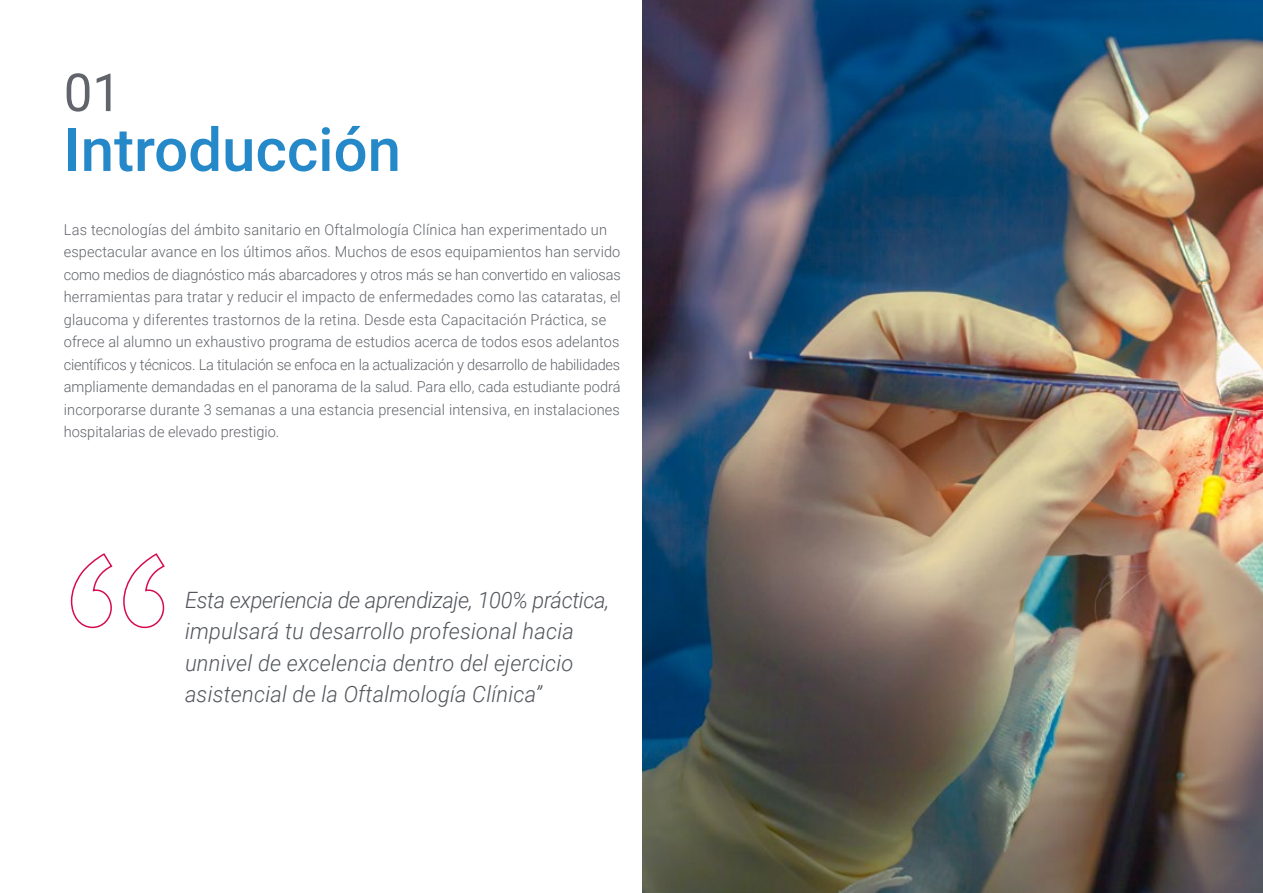
<style>
.page{position:relative;width:1263px;height:893px;background:#fff}
.page>*{position:absolute;margin:0;border:0;box-sizing:border-box;transform-origin:0 0}
.t1{font:500 60px "Roboto";color:#2488c9}
.t2{font:52.5px "Roboto";color:#61646a}
.t3{font:italic 300 22.5px/31.5px "Roboto";letter-spacing:.01em;color:#52555b}
.t4{font:300 15px/22.5px "Roboto";letter-spacing:.01em;color:#61646a}
</style>
<div class="page">
<svg style="left:70px;top:553px;width:95px;height:76px"></svg>
<img style="left:642px;top:0;width:621px;height:893px">
<h2 class="t2" style="left:64px;top:56px;width:59px">01</h2>
<h1 class="t1" style="left:64px;top:108px;width:339px">Introducción</h1>
<p class="t4" style="left:64px;top:217px;width:558px">Las tecnologías del ámbito sanitario en Oftalmología Clínica han experimentado un espectacular avance en los últimos años. Muchos de esos equipamientos han servido como medios de diagnóstico más abarcadores y otros más se han convertido en valiosas herramientas para tratar y reducir el impacto de enfermedades como las cataratas, el glaucoma y diferentes trastornos de la retina. Desde esta Capacitación Práctica, se ofrece al alumno un exhaustivo programa de estudios acerca de todos esos adelantos científicos y técnicos. La titulación se enfoca en la actualización y desarrollo de habilidades ampliamente demandadas en el panorama de la salud. Para ello, cada estudiante podrá incorporarse durante 3 semanas a una estancia presencial intensiva, en instalaciones hospitalarias de elevado prestigio.</p>
<h3 class="t3" style="left:185px;top:583px;width:426px">Esta experiencia de aprendizaje, 100% práctica, impulsará tu desarrollo profesional hacia unnivel de excelencia dentro del ejercicio asistencial de la Oftalmología Clínica”</h3>
</div>
